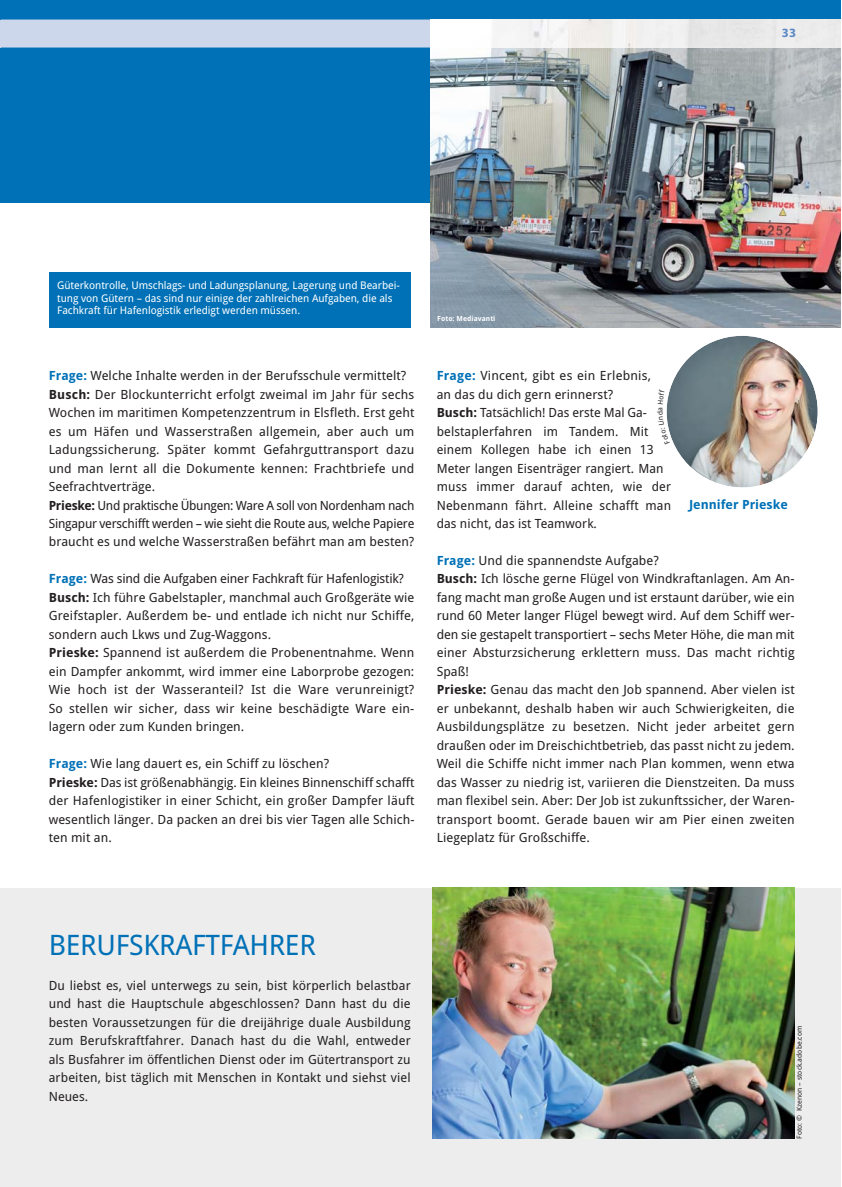
<style>
.page{position:relative;width:842px;height:1187px;background:#fff}
.page>*{position:absolute;margin:0;border:0;box-sizing:border-box;transform-origin:0 0}
.t1{font:28.2px "Droid Sans";letter-spacing:-.01em;color:#0071b7}
.t2{font:12.75px/18.5px "Droid Sans";letter-spacing:.005em;color:#231f20}
.t3{font:700 12.75px "Droid Sans";color:#0071b7}
.t4{font:700 12.75px "Myriad Pro";color:#5a89c5}
.t5{font:10.65px/12.8px "Droid Sans";letter-spacing:-.005em;color:#fff}
.t6{font:7.05px "Droid Sans";letter-spacing:.005em;color:#231f20}
.t7{font:700 7.05px "Droid Sans";letter-spacing:.005em;color:#fff}
.s1{font-weight:700;color:#0071b7}
.s2{font-weight:700}
</style>
<div class="page">
<div style="left:1px;top:0;width:839px;height:203px;background:#0071b7"></div>
<img style="left:430px;top:19px;width:410px;height:309px">
<div style="left:49px;top:272px;width:361px;height:56px;background:#0071b7"></div>
<div style="left:1px;top:20px;width:429px;height:28px;background:#cdd7ec"></div>
<img style="left:430px;top:20px;width:410px;height:28px">
<div style="left:1px;top:888px;width:839px;height:298px;background:#ededee"></div>
<img style="left:432px;top:888px;width:362px;height:250px">
<img style="left:666px;top:336px;width:152px;height:152px">
<p class="t4" style="left:781px;top:27px;width:16px">33</p>
<p class="t5" style="left:57px;top:280px;width:344px">Güterkontrolle, Umschlags - und Ladungsplanung, Lagerung und Bearbei&shy;tung von Gütern – das sind nur einige der zahlreichen Aufgaben, die als<br>Fachkraft für Hafenlogistik erledigt werden müssen.</p>
<p class="t2" style="left:49px;top:367px;width:367px"><span class="s1">Frage:</span> Welche Inhalte werden in der Berufsschule vermittelt?<br><span class="s2">Busch:</span> Der Blockunterricht erfolgt zweimal im Jahr für sechs Wochen im maritimen Kompetenzzentrum in Elsfleth. Erst geht es um Häfen und Wasserstraßen allgemein, aber auch um Ladungssicherung. Später kommt Gefahrguttransport dazu und man lernt all die Dokumente kennen: Frachtbriefe und Seefrachtverträge.<br><span class="s2">Prieske:</span> Und praktische Übungen: Ware A soll von Nordenham nach Singapur verschifft werden – wie sieht die Route aus, welche Papiere braucht es und welche Wasserstraßen befährt man am besten?</p>
<p class="t2" style="left:49px;top:571px;width:367px"><span class="s1">Frage:</span> Was sind die Aufgaben einer Fachkraft für Hafenl ogistik?<br><span class="s2">Busch:</span> Ich führe Gabelstapler, manchmal auch Großgeräte wie Greifstapler. Außerdem be- und entlade ich nicht nur Schiffe, sondern auch Lkws und Zug-Waggons.<br><span class="s2">Prieske:</span> Spannend ist außerdem die Probenentnahme. Wenn ein Dampfer ankommt, wird immer eine Laborprobe gezogen:<br>Wie hoch ist der Wasseranteil? Ist die Ware verunreinigt?<br>So stellen wir sicher, dass wir keine beschädigte Ware ein&shy;lagern oder zum Kunden bringen.</p>
<p class="t2" style="left:49px;top:755px;width:367px"><span class="s1">Frage:</span> Wie lang dauert es, ein Schiff zu löschen?<br><span class="s2">Prieske:</span> Das ist größenabhängig. Ein kleines Binnenschiff schafft der Hafenlogistiker in einer Schicht, ein großer Dampfer läuft wesentlich länger. Da packen an drei bis vier Tagen alle Schich&shy;ten mit an.</p>
<p class="t7" style="left:437px;top:316px;width:60px">Foto: Mediavanti</p>
<p class="t2" style="left:436px;top:367px;width:236px"><span class="s1">Frage:</span> Vincent, gibt es ein Erlebnis,<br>an das du dich gern erinnerst?<br><span class="s2">Busch:</span> Tatsächlich! Das erste Mal Ga&shy;belstaplerfahren im Tandem. Mit einem Kollegen habe ich einen 13<br>Meter langen Eisen träger rangiert. Man muss immer darauf achten, wie der Nebenmann fährt. Alleine schafft man das nicht, das ist Teamwork.</p>
<p class="t2" style="left:436px;top:552px;width:359px"><span class="s1">Frage:</span> Und die spannendste Aufgabe?<br><span class="s2">Busch:</span> Ich lösche gerne Flügel von Windkraftanlagen. Am An&shy;fang macht man große Augen und ist erstaunt darüber, wie ein rund 60 Meter langer Flügel bewegt wird. Auf dem Schiff wer&shy;den sie gestapelt transportiert – sechs Meter Höhe, die man mit einer Absturzsicherung erklettern muss. Das macht richtig Spaß!<br><span class="s2">Prieske:</span> Genau das macht den Job spannend. Aber vielen ist er unbekannt, deshalb haben wir auch Schwierigkeiten, die Ausbildungsplätze zu besetzen. Nicht jeder arbeitet gern draußen oder im Dreischichtbetrieb, das passt nicht zu jedem.<br>Weil die Schiffe nicht immer nach Plan kommen, wenn etwa das Wasser zu niedrig ist, variieren die Dienstzeiten. Da muss man flexibel sein. Aber: Der Job ist zukunftssicher, der Waren&shy;transport boomt. Gerade bauen wir am Pier einen zweiten Liegeplatz für Großschiffe.</p>
<p class="t6" style="left:657px;top:411px;width:5px;rotate:-90deg">a</p>
<p class="t3" style="left:689px;top:500px;width:100px">Jennifer Prieske</p>
<h1 class="t1" style="left:49px;top:933px;width:268px">BERUFSKRAFTFAHRER</h1>
<p class="t2" style="left:49px;top:977px;width:363px;text-align:justify">Du liebst es, viel unterwegs zu sein, bist körperlich belastbar und hast die Hauptschule abgeschlossen? Dann hast du die besten Voraussetzungen für die dreijährige duale Ausbildung zum Berufskraftfahrer. Danach hast du die Wahl, entweder als Busfahrer im öffentlichen Dienst oder im Gütertransport zu arbeiten, bist täglich mit Menschen in Kontakt und siehst viel Neues.</p>
<p class="t6" style="left:796px;top:1138px;width:115px;rotate:-90deg">Foto: © Kzenon – stock.adobe.com</p>
</div>
